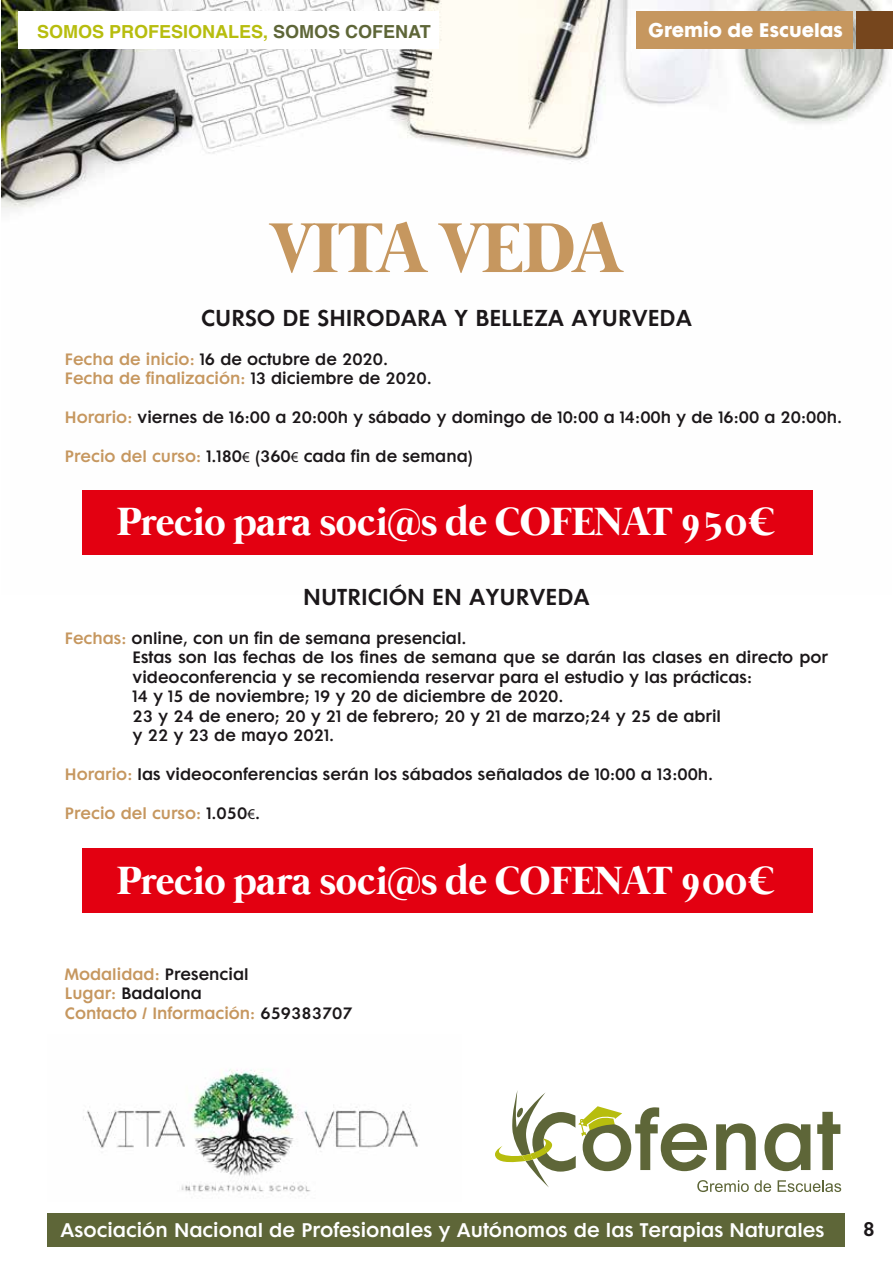
<style>
.page{position:relative;width:893px;height:1263px;background:#fff}
.page>*{position:absolute;margin:0;border:0;box-sizing:border-box;transform-origin:0 0}
.t1{font:700 72px "Mermaid";color:#c6975f}
.t2{font:700 40.5px "Mermaid";color:#fff}
.t3{font:21px "Futura Maxi CG Demi";color:#1b1719}
.t4{font:18px "Futura Maxi CG Demi";color:#fff}
.t5{font:700 18px "Helvetica";color:#b7bd0e}
.t6{font:18px "Futura Maxi CG Bold";color:#fff}
.t7{font:18px "Futura Maxi CG Demi";color:#1b1719}
.t8{font:15px/19.5px "Futura Maxi CG Demi";color:#1b1719}
.t9{font:15px/19.5px "Futura Maxi CG Demi";color:#c6975f}
.s1{color:#5e6638}
.s2{color:#c6975f}
.s3{font-family:"Myriad Pro"}
.s4{color:#1b1719}
.s5{font-family:"Myriad Pro";color:#1b1719}
</style>
<div class="page">
<svg style="left:495px;top:1090px;width:346px;height:102px"></svg>
<img style="left:1px;top:0;width:888px;height:211px">
<div style="left:48px;top:1214px;width:797px;height:33px;background:#5e6638"></div>
<div style="left:856px;top:11px;width:37px;height:38px;background:#76461d"></div>
<div style="left:636px;top:11px;width:217px;height:38px;background:#c6975f"></div>
<div style="left:18px;top:11px;width:421px;height:38px;background:#fff"></div>
<img style="left:83px;top:1069px;width:335px;height:123px">
<div style="left:82px;top:490px;width:731px;height:65px;background:#e30011"></div>
<div style="left:82px;top:848px;width:731px;height:64px;background:#e30011"></div>
<p class="t5" style="left:37px;top:17px;width:395px">SOMOS PROFESIONALES, <span class="s1">SOMOS COFENAT</span></p>
<p class="t6" style="left:648px;top:18px;width:196px">Gremio de Escuelas</p>
<h1 class="t1" style="left:271px;top:207px;width:352px">VITA VEDA</h1>
<h3 class="t3" style="left:201px;top:305px;width:492px">CURSO DE SHIRODARA Y BELLEZA AYURVEDA</h3>
<p class="t8" style="left:65px;top:350px;width:368px"><span class="s2">Fecha de inicio:</span> 16 de octubre de 2020.<br><span class="s2">Fecha de finalización:</span> 13 diciembre de 2020.</p>
<p class="t8" style="left:65px;top:408px;width:779px"><span class="s2">Horario:</span> viernes de 16:00 a 20:00h y sábado y domingo de 10:00 a 14:00h y de 16:00 a 20:00h.</p>
<p class="t8" style="left:65px;top:447px;width:409px"><span class="s2">Precio del curso:</span> 1.180<span class="s3">€</span> (360<span class="s3">€</span> cada fin de semana)</p>
<h2 class="t2" style="left:117px;top:498px;width:662px">Precio para soci@s de COFENAT 950€</h2>
<h3 class="t3" style="left:303px;top:584px;width:288px">NUTRICIÓN EN AYURVEDA</h3>
<p class="t8" style="left:133px;top:629px;width:697px;text-indent:-68px"><span class="s2">Fechas:</span> online, con un fin de semana presencial.<br>Estas son las fechas de los fines de semana que se darán las clases en directo por videoconferencia y se recomienda reservar para el estudio y las prácticas:<br>14 y 15 de noviembre; 19 y 20 de diciembre de 2020.<br>23 y 24 de enero; 20 y 21 de febrero; 20 y 21 de marzo;24 y 25 de abril<br>y 22 y 23 de mayo 2021.</p>
<p class="t8" style="left:65px;top:765px;width:650px"><span class="s2">Horario:</span> las videoconferencias serán los sábados señalados de 10:00 a 13:00h.</p>
<p class="t9" style="left:65px;top:804px;width:197px">Precio del curso: <span class="s4">1.050</span><span class="s5">€</span><span class="s4">.</span></p>
<h2 class="t2" style="left:117px;top:858px;width:662px">Precio para soci@s de COFENAT 900€</h2>
<p class="t9" style="left:65px;top:965px;width:289px">Modalidad: <span class="s4">Presencial<br></span>Lugar: <span class="s4">Badalona<br></span>Contacto / Información: <span class="s4">659383707</span></p>
<p class="t4" style="left:60px;top:1219px;width:765px">Asociación Nacional de Profesionales y Autónomos de las Terapias Naturales</p>
<p class="t7" style="left:863px;top:1218px;width:14px">8</p>
</div>
